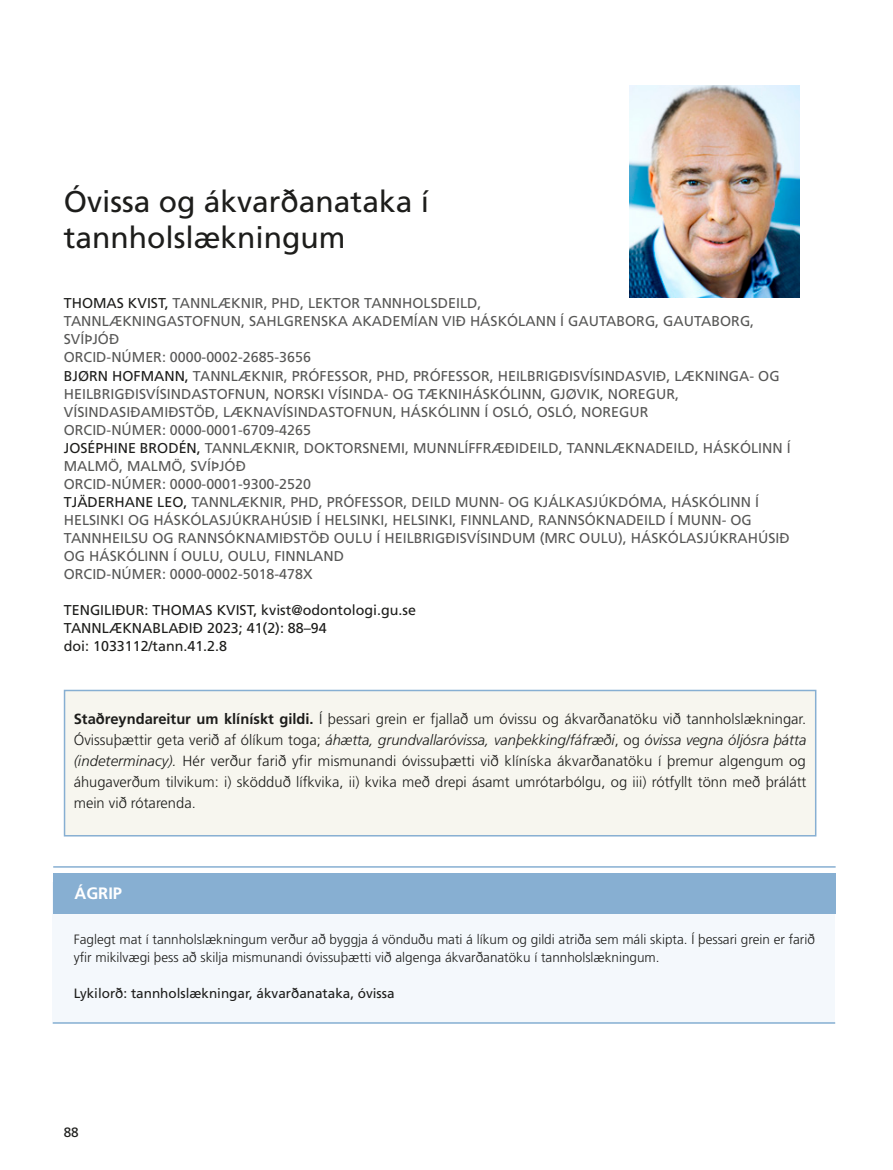
<style>
.page{position:relative;width:893px;height:1170px;background:#fff}
.page>*{position:absolute;margin:0;border:0;box-sizing:border-box;transform-origin:0 0}
.t1{font:30px/36px "Frutiger LT Std";color:#1d1d1b}
.t2{font:700 16.5px "Frutiger LT Std";color:#fff}
.t3{font:300 14.7px/21px "Frutiger LT Std";color:#1d1d1b;text-align:justify}
.t4{font:14.25px/18px "Frutiger LT Std";color:#575756}
.t5{font:14.25px/18px "Frutiger LT Std";color:#1d1d1b}
.t6{font:300 13.5px/18px "Frutiger LT Std";color:#1d1d1b}
.t7{font:13.5px "Frutiger LT Std";color:#1d1d1b}
.s1{color:#1d1d1b}
.s2{font-weight:700}
.s3{font-style:italic}
</style>
<div class="page">
<div style="left:53px;top:882px;width:782px;height:141px;background:#f4f8fc"></div>
<hr style="left:53px;top:866px;width:783px;height:1px;background:#87afd2">
<hr style="left:53px;top:1022px;width:782px;height:1px;background:#87afd2">
<div style="left:53px;top:872px;width:783px;height:41px;background:#87afd2"></div>
<img style="left:629px;top:85px;width:170px;height:213px">
<div style="left:65px;top:690px;width:751px;height:145px;background:#f7f6ef"></div>
<div style="left:64px;top:689px;width:752px;height:147px;border:2px solid #87afd2"></div>
<h1 class="t1" style="left:64px;top:184px;width:367px">Óvissa og ákvarðanataka í tannholslækningum</h1>
<p class="t4" style="left:64px;top:294px;width:728px"><span class="s1">THOMAS KVIST,</span> TANNLÆKNIR, PHD, LEKTOR TANNHOLSDEILD,<br>TANNLÆKNINGASTOFNUN, SAHLGRENSKA AKADEMÍAN VIÐ HÁSKÓLANN Í GAUTABORG, GAUTABORG, SVÍÞJÓÐ<br>ORCID-NÚMER: 0000-0002-2685-3656<br><span class="s1">BJØRN HOFMANN,</span> TANNLÆKNIR, PRÓFESSOR, PHD, PRÓFESSOR, HEILBRIGÐISVÍSINDASVIÐ, LÆKNINGA- OG HEILBRIGÐISVÍSINDASTOFNUN, NORSKI VÍSINDA- OG TÆKNIHÁSKÓLINN, GJØVIK, NOREGUR, VÍSINDASIÐAMIÐSTÖÐ, LÆKNAVÍSINDASTOFNUN, HÁSKÓLINN Í OSLÓ, OSLÓ, NOREGUR<br>ORCID-NÚMER: 0000-0001-6709-4265<br><span class="s1">JOSÉPHINE BRODÉN,</span> TANNLÆKNIR, DOKTORSNEMI, MUNNLÍFFRÆÐIDEILD, TANNLÆKNADEILD, HÁSKÓLINN Í MALMÖ, MALMÖ, SVÍÞJÓÐ<br>ORCID-NÚMER: 0000-0001-9300-2520<br><span class="s1">TJÄDERHANE LEO,</span> TANNLÆKNIR, PHD, PRÓFESSOR, DEILD MUNN- OG KJÁLKASJÚKDÓMA, HÁSKÓLINN Í HELSINKI OG HÁSKÓLASJÚKRAHÚSIÐ Í HELSINKI, HELSINKI, FINNLAND, RANNSÓKNADEILD Í MUNN- OG TANNHEILSU OG RANNSÓKNAMIÐSTÖÐ OULU Í HEILBRIGÐISVÍSINDUM (MRC OULU), HÁSKÓLASJÚKRAHÚSIÐ OG HÁSKÓLINN Í OULU, OULU, FINNLAND<br>ORCID-NÚMER: 0000-0002-5018-478X</p>
<p class="t5" style="left:64px;top:600px;width:354px">TENGILIÐUR: THOMAS KVIST, kvist@odontologi.gu.se<br>TANNLÆKNABLAÐIÐ 2023; 41(2): 88–94<br>doi: 1033112/tann.41.2.8</p>
<p class="t3" style="left:74px;top:708px;width:734px"><span class="s2">Staðreyndareitur um klínískt gildi.</span> Í þessari grein er fjallað um óvissu og ákvarðanatöku við tannholslækningar.<br>Óvissuþættir geta verið af ólíkum toga; <span class="s3">áhætta, grundvallaróvissa, vanþekking/fáfræði</span>, og <span class="s3">óvissa vegna óljósra þátta (indeterminacy).</span> Hér verður farið yfir mismunandi óvissuþætti við klíníska ákvarðanatöku í þremur algengum og áhugaverðum tilvikum: i) sködduð lífkvika, ii) kvika með drepi ásamt umrótarbólgu, og iii) rótfyllt tönn með þrálátt mein við rótarenda.</p>
<p class="t2" style="left:74px;top:883px;width:49px">ÁGRIP</p>
<p class="t6" style="left:74px;top:930px;width:743px">Faglegt mat í tannholslækningum verður að byggja á vönduðu mati á líkum og gildi atriða sem máli skipta. Í þessari grein er farið yfir mikilvægi þess að skilja mismunandi óvissuþætti við algenga ákvarðanatöku í tannholslækningum.</p>
<p class="t7" style="left:74px;top:985px;width:322px">Lykilorð: tannholslækningar, ákvarðanataka, óvissa</p>
<p class="t7" style="left:64px;top:1124px;width:17px">88</p>
</div>
